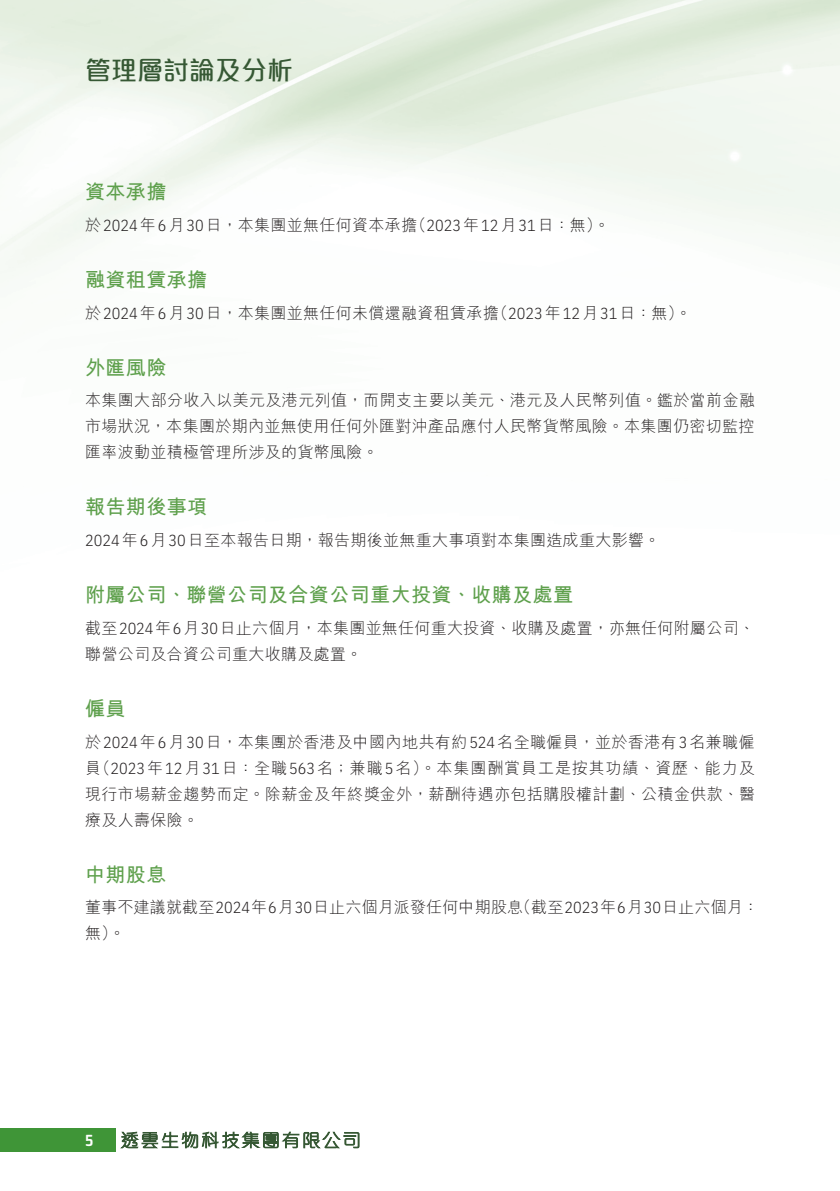
<style>
.page{position:relative;width:840px;height:1191px;background:#fff}
.page>*{position:absolute;margin:0;border:0;box-sizing:border-box;transform-origin:0 0}
.t1{font:500 26px "M Elle HK";color:#365834}
._01_H1{font:700 20px "M Hei HK";letter-spacing:.02em;color:#5ea04c}
.t2{font:700 18px "Neuron";color:#fff}
._00_txt{font:300 16px/26px "M Hei HK";letter-spacing:.02em;color:#231f20;text-align:justify}
.s1{font-family:"IBM Plex Sans";font-stretch:condensed}
</style>
<div class="page">
<div style="left:0;top:1128px;width:116px;height:24px;background:#3f9537"></div>
<svg style="left:121px;top:1131px;width:238px;height:17px"></svg>
<h1 class="t1" style="left:85px;top:57px;width:209px">管理層討論及分析</h1>
<p class="_01_H1" style="left:85px;top:177px;width:83px">資本承擔</p>
<p class="_00_txt" style="left:410px;top:212px;width:201px">（<span class="s1">2023</span>年<span class="s1">12</span>月<span class="s1">31</span>日：無。(</p>
<p class="_00_txt" style="left:85px;top:212px;width:333px">於<span class="s1">2024</span>年<span class="s1">6</span>月<span class="s1">30</span>日，本集團並無任何資本承擔</p>
<p class="_01_H1" style="left:85px;top:265px;width:123px">融資租賃承擔</p>
<p class="_00_txt" style="left:492px;top:299px;width:201px">（<span class="s1">2023</span>年<span class="s1">12</span>月<span class="s1">31</span>日：無。(</p>
<p class="_00_txt" style="left:85px;top:299px;width:415px">於<span class="s1">2024</span>年<span class="s1">6</span>月<span class="s1">30</span>日，本集團並無任何未償還融資租賃承擔</p>
<p class="_01_H1" style="left:85px;top:353px;width:83px">外匯風險</p>
<p class="_00_txt" style="left:85px;top:387px;width:671px">本集團大部分收入以美元及港元列值，而開支主要以美元、港元及人民幣列值。鑑於當前金融市場狀況，本集團於期內並無使用任何外匯對沖產品應付人民幣貨幣風險。本集團仍密切監控匯率波動並積極管理所涉及的貨幣風險。</p>
<p class="_01_H1" style="left:85px;top:492px;width:123px">報告期後事項</p>
<p class="_00_txt" style="left:85px;top:527px;width:576px"><span class="s1">2024</span>年<span class="s1">6</span>月<span class="s1">30</span>日至本報告日期，報告期後並無重大事項對本集團造成重大影響。</p>
<p class="_01_H1" style="left:85px;top:580px;width:489px">附屬公司、聯營公司及合資公司重大投資、收購及處置</p>
<p class="_00_txt" style="left:85px;top:615px;width:670px">截至<span class="s1">2024</span>年<span class="s1">6</span>月<span class="s1">30</span>日止六個月，本集團並無任何重大投資、收購及處置，亦無任何附屬公司、聯營公司及合資公司重大收購及處置。</p>
<p class="_01_H1" style="left:85px;top:694px;width:42px">僱員</p>
<p class="_00_txt" style="left:85px;top:728px;width:671px">於<span class="s1">2024</span>年<span class="s1">6</span>月<span class="s1">30</span>日，本集團於香港及中國內地共有約<span class="s1">524</span>名全職僱員，並於香港有<span class="s1">3</span>名兼職僱（員 <span class="s1">2023</span>年<span class="s1">12</span>月<span class="s1">31</span>日：全職<span class="s1">563</span>名；兼職<span class="s1">5</span>名）。本集團酬賞員工是按其功績、資歷、能力及現行市場薪金趨勢而定。除薪金及年終獎金外，薪酬待遇亦包括購股權計劃、公積金供款、醫療及人壽保險。</p>
<p class="_01_H1" style="left:85px;top:859px;width:83px">中期股息</p>
<p class="_00_txt" style="left:515px;top:894px;width:245px">（截至<span class="s1">2023</span>年<span class="s1">6</span>月<span class="s1">30</span>日止六個月：</p>
<p class="_00_txt" style="left:85px;top:894px;width:439px">董事不建議就截至<span class="s1">2024</span>年<span class="s1">6</span>月<span class="s1">30</span>日止六個月派發任何中期股息無。(</p>
<p class="t2" style="left:85px;top:1129px;width:10px">5</p>
</div>
